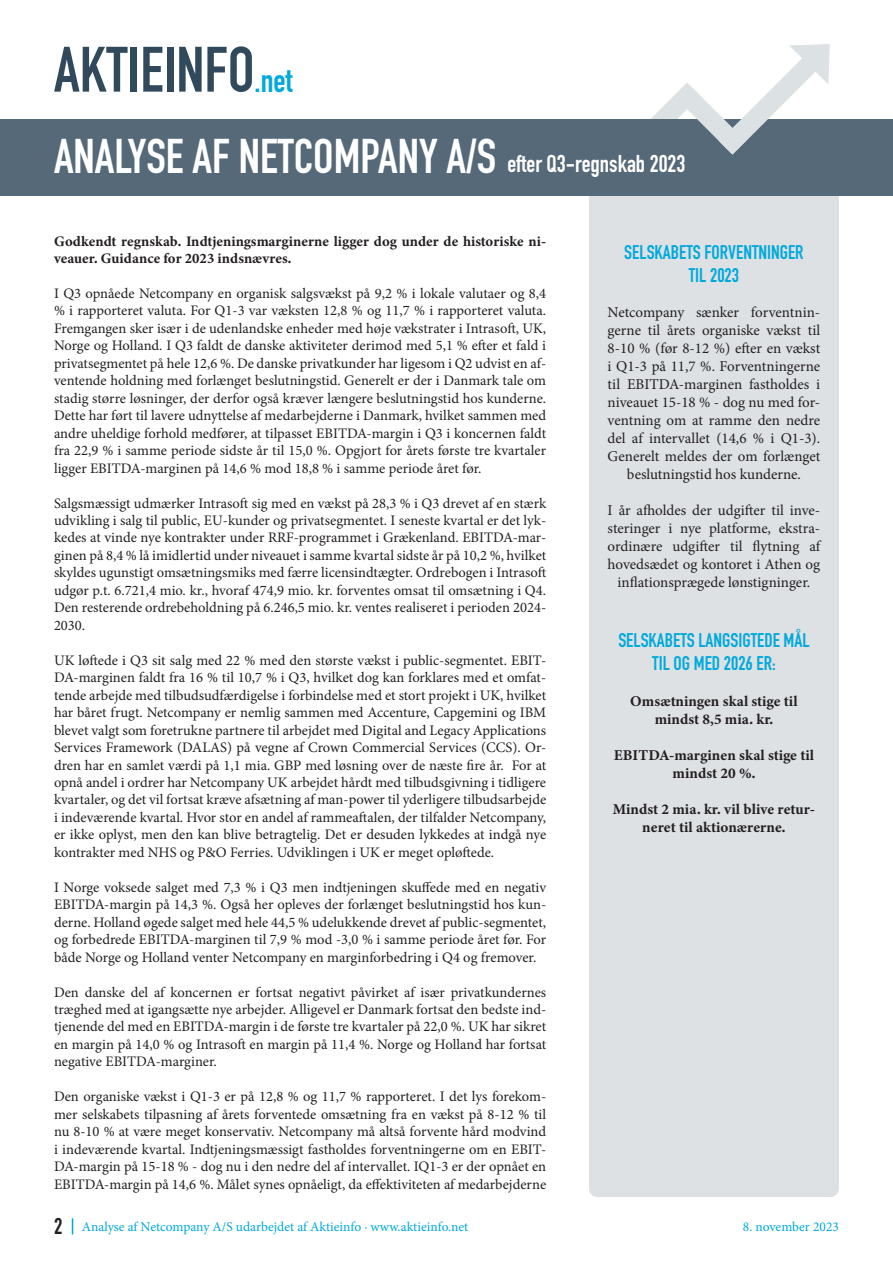
<style>
.page{position:relative;width:893px;height:1263px;background:#fff}
.page>*{position:absolute;margin:0;border:0;box-sizing:border-box;transform-origin:0 0}
.t1{font:700 63px "DIN Condensed";color:#304a5c}
.t2{font:700 48px "DIN Condensed";color:#fff}
.t3{font:700 24px "DIN Condensed";color:#fff}
.t4{font:700 22.5px "DIN Condensed";color:#231f20}
.t5{font:700 19.5px "DIN Condensed";color:#00a9db}
.t6{font:15px/18px "Minion Pro";color:#231f20;text-align:center}
.t7{font:15px/18px "Minion Variable Concept";color:#231f20;text-align:center}
.t8{font:14.55px/17.4px "Minion Pro";color:#231f20;text-align:justify}
.t9{font:14.55px/17.4px "Minion Variable Concept";color:#231f20}
.t10{font:13.5px "Minion Pro";color:#00a9db}
.s1{font-size:33px;color:#00a9db}
</style>
<div class="page">
<div style="left:589px;top:187px;width:250px;height:1010px;background:#dde1e4;border-radius:9px"></div>
<div style="left:0;top:119px;width:893px;height:77px;background:#556978"></div>
<svg style="left:651px;top:44px;width:179px;height:111px"></svg>
<svg style="left:72px;top:1218px;width:1px;height:16px"></svg>
<p class="t1" style="left:54px;top:27px;width:240px">AKTIEINFO<span class="s1">.net</span></p>
<p class="t2" style="left:54px;top:124px;width:444px">ANALYSE AF NETCOMPANY A/S</p>
<p class="t3" style="left:507px;top:148px;width:180px">efter Q3-regnskab 2023</p>
<p class="t9" style="left:54px;top:232px;width:494px">Godkendt regnskab. Indtjeningsmarginerne ligger dog under de historiske ni&shy;veauer. Guidance for 2023 indsnævres.</p>
<p class="t8" style="left:54px;top:285px;width:494px">I Q3 opnåede Netcompany en organisk salgsvækst på 9,2 % i lokale valutaer og 8,4 % i rapporteret valuta. For Q1-3 var væksten 12,8 % og 11,7 % i rapporteret valuta.<br>Fremgangen sker især i de udenlandske enheder med høje vækstrater i Intrasoft, UK, Norge og Holland. I Q3 faldt de danske aktiviteter derimod med 5,1 % efter et fald i privatsegmentet på hele 12,6 %. De danske privatkunder har ligesom i Q2 udvist en af&shy;ventende holdning med forlænget beslutningstid. Generelt er der i Danmark tale om stadig større løsninger, der derfor også kræver længere beslutningstid hos kunderne.<br>Dette har ført til lavere udnyttelse af medarbejderne i Danmark, hvilket sammen med andre uheldige forhold medfører, at tilpasset EBITDA-margin i Q3 i koncernen faldt fra 22,9 % i samme periode sidste år til 15,0 %. Opgjort for årets første tre kvartaler ligger EBITDA-marginen på 14,6 % mod 18,8 % i samme periode året før.</p>
<p class="t8" style="left:54px;top:494px;width:494px">Salgsmæssigt udmærker Intrasoft sig med en vækst på 28,3 % i Q3 drevet af en stærk udvikling i salg til public, EU-kunder og privatsegmentet. I seneste kvartal er det lyk&shy;kedes at vinde nye kontrakter under RRF-programmet i Grækenland. EBITDA-mar&shy;ginen på 8,4 % lå imidlertid under niveauet i samme kvartal sidste år på 10,2 %, hvilket skyldes ugunstigt omsætningsmiks med færre licensindtægter. Ordrebogen i Intrasoft udgør p.t. 6.721,4 mio. kr., hvoraf 474,9 mio. kr. forventes omsat til omsætning i Q4.<br>Den resterende ordrebeholdning på 6.246,5 mio. kr. ventes realiseret i perioden 2024- 2030.</p>
<p class="t8" style="left:54px;top:651px;width:494px">UK løftede i Q3 sit salg med 22 % med den største vækst i public-segmentet. EBIT-DA-marginen faldt fra 16 % til 10,7 % i Q3, hvilket dog kan forklares med et omfat&shy;tende arbejde med tilbudsudfærdigelse i forbindelse med et stort projekt i UK, hvilket har båret frugt. Netcompany er nemlig sammen med Accenture, Capgemini og IBM blevet valgt som foretrukne partnere til arbejdet med Digital and Legacy Applications Services Framework (DALAS) på vegne af Crown Commercial Services (CCS). Or&shy;dren har en samlet værdi på 1,1 mia. GBP med løsning over de næste fire år. For at opnå andel i ordrer har Netcompany UK arbejdet hårdt med tilbudsgivning i tidligere kvartaler, og det vil fortsat kræve afsætning af man-power til yderligere tilbudsarbejde i indeværende kvartal. Hvor stor en andel af rammeaftalen, der tilfalder Netcompany, er ikke oplyst, men den kan blive betragtelig. Det er desuden lykkedes at indgå nye kontrakter med NHS og P&amp;O Ferries. Udviklingen i UK er meget opløftede.</p>
<p class="t8" style="left:54px;top:878px;width:494px">I Norge voksede salget med 7,3 % i Q3 men indtjeningen skuffede med en negativ EBITDA-margin på 14,3 %. Også her opleves der forlænget beslutningstid hos kun&shy;derne. Holland øgede salget med hele 44,5 % udelukkende drevet af public-segmentet, og forbedrede EBITDA-marginen til 7,9 % mod -3,0 % i samme periode året før. For både Norge og Holland venter Netcompany en marginforbedring i Q4 og fremover.</p>
<p class="t8" style="left:54px;top:983px;width:494px">Den danske del af koncernen er fortsat negativt påvirket af især privatkundernes træghed med at igangsætte nye arbejder. Alligevel er Danmark fortsat den bedste ind&shy;tjenende del med en EBITDA-margin i de første tre kvartaler på 22,0 %. UK har sikret en margin på 14,0 % og Intrasoft en margin på 11,4 %. Norge og Holland har fortsat negative EBITDA-marginer.</p>
<p class="t8" style="left:54px;top:1088px;width:494px">Den organiske vækst i Q1-3 er på 12,8 % og 11,7 % rapporteret. I det lys forekom&shy;mer selskabets tilpasning af årets forventede omsætning fra en vækst på 8-12 % til nu 8-10 % at være meget konservativ. Netcompany må altså forvente hård modvind i indeværende kvartal. Indtjeningsmæssigt fastholdes forventningerne om en EBIT-DA-margin på 15-18 % - dog nu i den nedre del af intervallet. IQ1-3 er der opnået en EBITDA-margin på 14,6 %. Målet synes opnåeligt, da effektiviteten af medarbejderne</p>
<p class="t4" style="left:54px;top:1211px;width:10px">2</p>
<p class="t10" style="left:82px;top:1218px;width:388px">Analyse af Netcompany A/S udarbejdet af Aktieinfo ∙ www.aktieinfo.net</p>
<p class="t5" style="left:624px;top:239px;width:181px">SELSKABETS FORVENTNINGER</p>
<p class="t5" style="left:689px;top:262px;width:52px">TIL 2023</p>
<p class="t6" style="left:608px;top:303px;width:214px">Netcompany sænker forventnin&shy;gerne til årets organiske vækst til<br>8-10 % (før 8-12 %) efter en vækst i Q1-3 på 11,7 %. Forventningerne til EBITDA-marginen fastholdes i niveauet 15-18 % - dog nu med for&shy;ventning om at ramme den nedre del af intervallet (14,6 % i Q1-3).<br>Generelt meldes der om forlænget beslutningstid hos kunderne.</p>
<p class="t6" style="left:608px;top:501px;width:214px">I år afholdes der udgifter til inve&shy;steringer i nye platforme, ekstra&shy;ordinære udgifter til flytning af hovedsædet og kontoret i Athen og inflationsprægede lønstigninger.</p>
<p class="t5" style="left:618px;top:627px;width:193px">SELSKABETS LANGSIGTEDE MÅL</p>
<p class="t5" style="left:652px;top:650px;width:125px">TIL OG MED 2026 ER:</p>
<p class="t7" style="left:630px;top:692px;width:169px">Omsætningen skal stige til mindst 8,5 mia. kr.</p>
<p class="t7" style="left:614px;top:746px;width:202px">EBITDA-marginen skal stige til mindst 20 %.</p>
<p class="t7" style="left:613px;top:800px;width:204px">Mindst 2 mia. kr. vil blive retur&shy;neret til aktionærerne.</p>
<p class="t10" style="left:743px;top:1218px;width:98px">8. november 2023</p>
</div>
